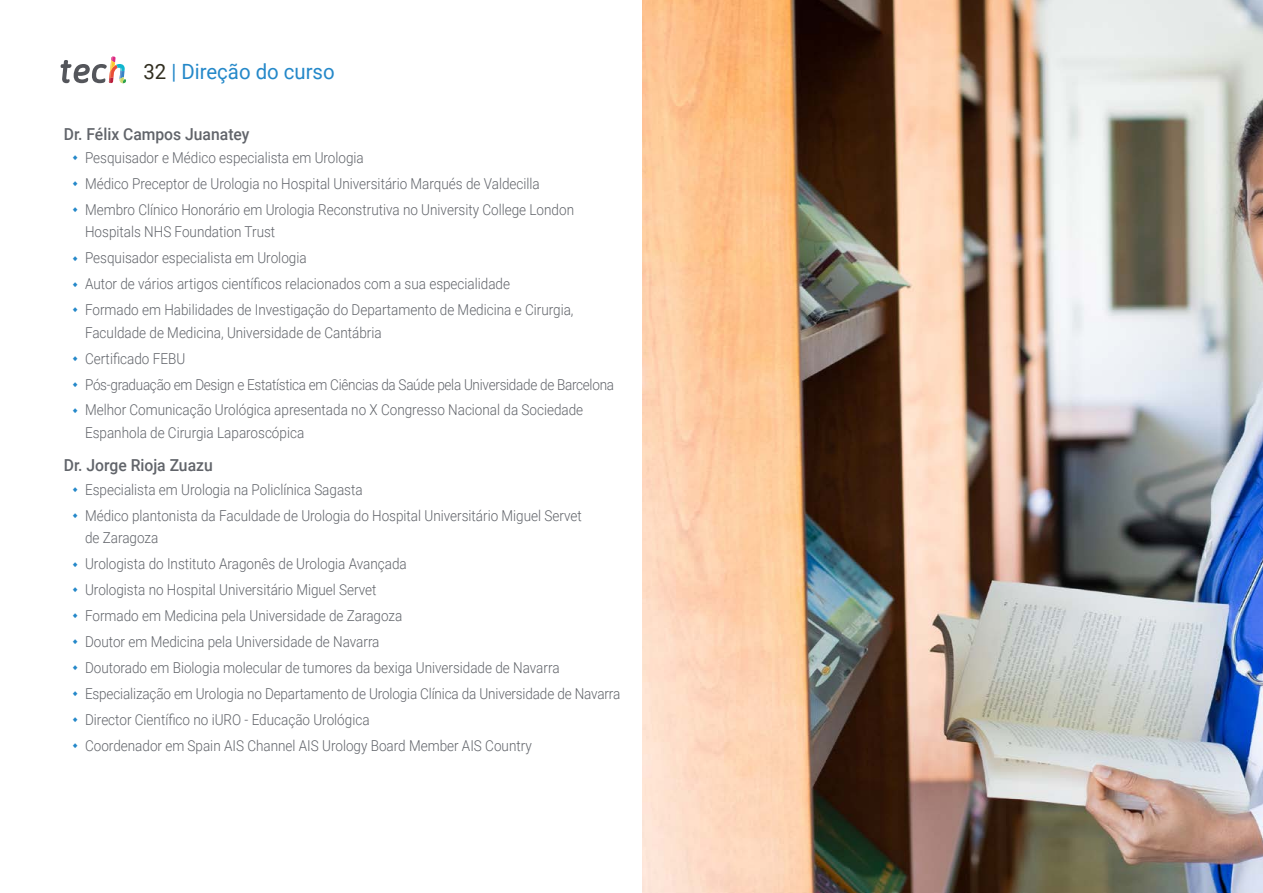
<style>
.page{position:relative;width:1263px;height:893px;background:#fff}
.page>*{position:absolute;margin:0;border:0;box-sizing:border-box;transform-origin:0 0}
.t1{font:21px "Roboto";color:#2488c9}
.t2{font:500 16.5px "Roboto";color:#61646a;scale:.95 1}
.t3{font:300 15px/26px "Roboto";color:#61646a;scale:.9 1}
.s1{color:#312e20}
</style>
<div class="page">
<img style="left:642px;top:0;width:621px;height:893px">
<svg style="left:61px;top:57px;width:65px;height:27px"></svg>
<h1 class="t1" style="left:144px;top:57px;width:193px"><span class="s1">32</span> | Direção do curso</h1>
<p class="t2" style="left:64px;top:122px;width:197px">Dr. Félix Campos Juanatey</p>
<p class="t3" style="left:85px;top:144px;width:545px">Pesquisador e Médico especialista em Urologia<br>Médico Preceptor de Urologia no Hospital Universitário Marqués de Valdecilla<br>Membro Clínico Honorário em Urologia Reconstrutiva no University College London</p>
<p class="t3" style="left:85px;top:219px;width:544px">Hospitals NHS Foundation Trust<br>Pesquisador especialista em Urologia<br>Autor de vários artigos científicos relacionados com a sua especialidade<br>Formado em Habilidades de Investigação do Departamento de Medicina e Cirurgia,</p>
<p class="t3" style="left:85px;top:319px;width:589px">Faculdade de Medicina, Universidade de Cantábria<br>Certificado FEBU<br>Pós-graduação em Design e Estatística em Ciências da Saúde pela Universidade de Barcelona Melhor Comunicação Urológica apresentada no X Congresso Nacional da Sociedade</p>
<p class="t3" style="left:85px;top:419px;width:245px">Espanhola de Cirurgia Laparoscópica</p>
<p class="t2" style="left:64px;top:454px;width:158px">Dr. Jorge Rioja Zuazu</p>
<p class="t3" style="left:85px;top:476px;width:553px">Especialista em Urologia na Policlínica Sagasta<br>Médico plantonista da Faculdade de Urologia do Hospital Universitário Miguel Servet</p>
<p class="t3" style="left:85px;top:524px;width:596px">de Zaragoza<br>Urologista do Instituto Aragonês de Urologia Avançada<br>Urologista no Hospital Universitário Miguel Servet<br>Formado em Medicina pela Universidade de Zaragoza<br>Doutor em Medicina pela Universidade de Navarra<br>Doutorado em Biologia molecular de tumores da bexiga Universidade de Navarra Especialização em Urologia no Departamento de Urologia Clínica da Universidade de Navarra Director Científico no iURO - Educação Urológica<br>Coordenador em Spain AIS Channel AIS Urology Board Member AIS Country</p>
</div>
